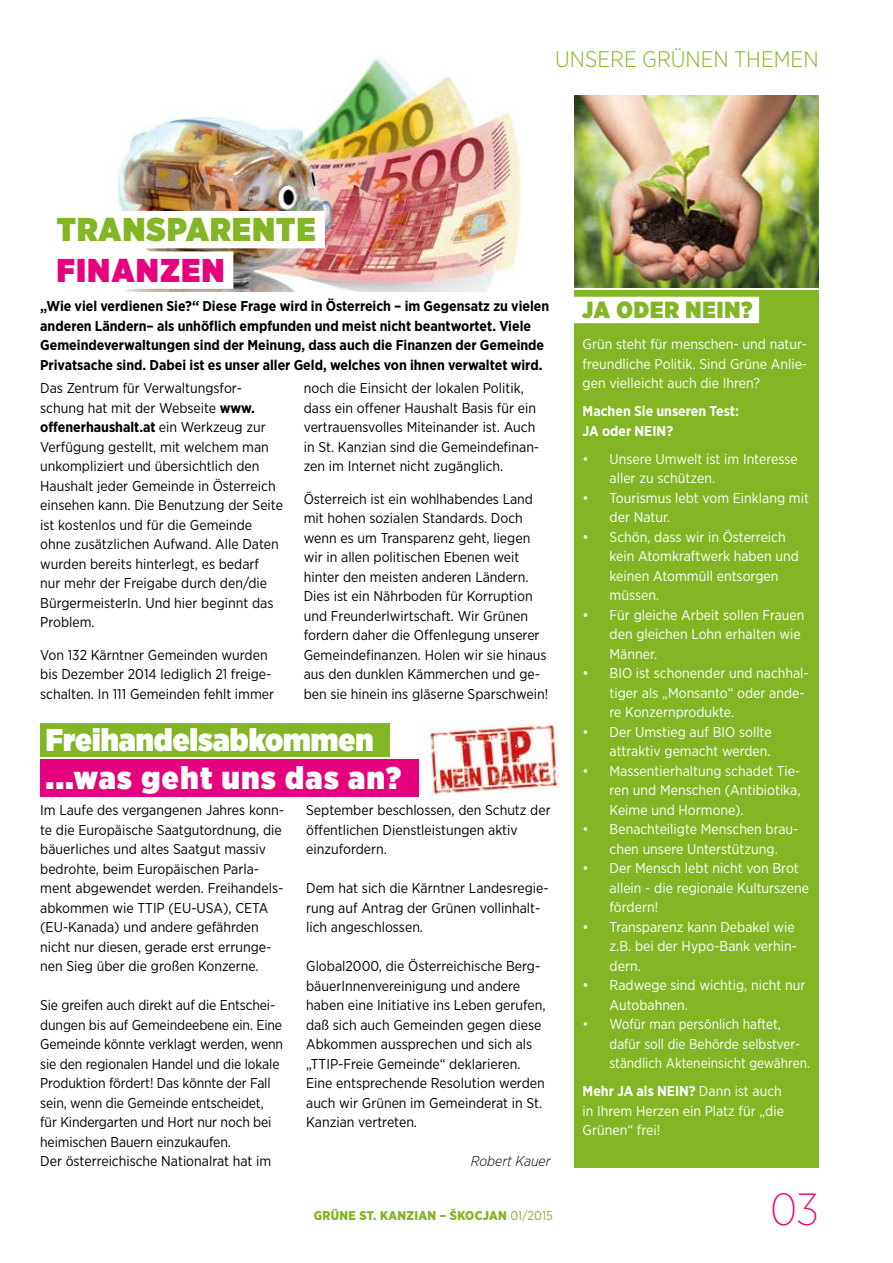
<style>
.page{position:relative;width:893px;height:1263px;background:#fff}
.page>*{position:absolute;margin:0;border:0;box-sizing:border-box;transform-origin:0 0}
.t1{font:200 45px "Gotham Narrow";color:#e6007d}
.t2{font:900 33px "Gotham Narrow";letter-spacing:.04em;color:#82b624}
.t3{font:900 33px "Gotham Narrow";letter-spacing:.05em;color:#e6007d}
.t4{font:900 31.5px/38.1px "Gotham Narrow";color:#fff}
.t5{font:900 23.4px "Gotham Narrow";letter-spacing:.04em;color:#82b624}
.t6{font:300 22.5px "Gotham Narrow";color:#82b624}
.t7{font:14.25px/19.5px "Gotham Narrow";color:#000}
.t8{font:14.25px/19.5px "Gotham Narrow";color:#fff}
.t9{font:700 14.25px/19.5px "Gotham Narrow";color:#000}
.t10{font:14.25px/19.5px "Gotham Narrow";color:#fff;scale:.96 1}
.t11{font:700 14.25px/19.5px "Gotham Narrow";color:#fff}
.t12{font:italic 300 14.25px "Gotham Narrow";color:#000}
.t13{font:900 12.75px "Gotham Narrow";letter-spacing:.025em;color:#82b624}
.s1{font-weight:700}
.s2{font-weight:400}
</style>
<div class="page">
<img style="left:574px;top:96px;width:245px;height:191px">
<img style="left:118px;top:56px;width:404px;height:235px">
<div style="left:574px;top:290px;width:245px;height:878px;background:#82b624"></div>
<div style="left:40px;top:211px;width:285px;height:37px;background:#fff"></div>
<div style="left:40px;top:251px;width:193px;height:38px;background:#fff"></div>
<div style="left:570px;top:297px;width:189px;height:26px;background:#fff"></div>
<div style="left:40px;top:723px;width:350px;height:34px;background:#82b624"></div>
<div style="left:40px;top:759px;width:379px;height:38px;background:#e6007d"></div>
<img style="left:428px;top:723px;width:133px;height:72px">
<h2 class="t2" style="left:57px;top:207px;width:260px">TRANSPARENTE</h2>
<h2 class="t3" style="left:57px;top:248px;width:169px">FINANZEN</h2>
<h3 class="t6" style="left:555px;top:45px;width:265px">UNSERE GRÜNEN THEMEN</h3>
<p class="t9" style="left:40px;top:296px;width:511px">„Wie viel verdienen Sie?“ Diese Frage wird in Österreich – im Gegensatz zu vielen anderen Ländern– als unhöflich empfunden und meist nicht beantwortet. Viele Gemeindeverwaltungen sind der Meinung, dass auch die Finanzen der Gemeinde Privatsache sind. Dabei ist es unser aller Geld, welches von ihnen verwaltet wird.</p>
<p class="t7" style="left:40px;top:378px;width:244px">Das Zentrum für Verwaltungsfor&shy;schung hat mit der Webseite <span class="s1">www. offenerhaushalt.at</span> ein Werkzeug zur Verfügung gestellt, mit welchem man unkompliziert und übersichtlich den Haushalt jeder Gemeinde in Österreich einsehen kann. Die Benutzung der Seite ist kostenlos und für die Gemeinde ohne zusätzlichen Aufwand. Alle Daten wurden bereits hinterlegt, es bedarf nur mehr der Freigabe durch den/die BürgermeisterIn. Und hier beginnt das Problem.</p>
<p class="t7" style="left:40px;top:644px;width:236px">Von 132 Kärntner Gemeinden wurden bis Dezember 2014 lediglich 21 freige&shy;schalten. In 111 Gemeinden fehlt immer</p>
<p class="t7" style="left:304px;top:378px;width:237px">noch die Einsicht der lokalen Politik, dass ein offener Haushalt Basis für ein vertrauensvolles Miteinander ist. Auch in St. Kanzian sind die Gemeindefinan&shy;zen im Internet nicht zugänglich.</p>
<p class="t7" style="left:304px;top:488px;width:246px">Österreich ist ein wohlhabendes Land mit hohen sozialen Standards. Doch wenn es um Transparenz geht, liegen wir in allen politischen Ebenen weit hinter den meisten anderen Ländern.<br>Dies ist ein Nährboden für Korruption und Freunderlwirtschaft. Wir Grünen fordern daher die Offenlegung unserer Gemeindefinanzen. Holen wir sie hinaus aus den dunklen Kämmerchen und ge&shy;ben sie hinein ins gläserne Sparschwein!</p>
<h3 class="t4" style="left:46px;top:720px;width:357px">Freihandelsabkommen ...was geht uns das an?</h3>
<p class="t7" style="left:40px;top:800px;width:245px">Im Laufe des vergangenen Jahres konn&shy;te die Europäische Saatgutordnung, die bäuerliches und altes Saatgut massiv bedrohte, beim Europäischen Parla&shy;ment abgewendet werden. Freihandels&shy;abkommen wie TTIP (EU-USA), CETA (EU-Kanada) und andere gefährden nicht nur diesen, gerade erst errunge&shy;nen Sieg über die großen Konzerne.</p>
<p class="t7" style="left:40px;top:995px;width:244px">Sie greifen auch direkt auf die Entschei&shy;dungen bis auf Gemeindeebene ein. Eine Gemeinde könnte verklagt werden, wenn sie den regionalen Handel und die lokale Produktion fördert! Das könnte der Fall sein, wenn die Gemeinde entscheidet, für Kindergarten und Hort nur noch bei heimischen Bauern einzukaufen.<br>Der österreichische Nationalrat hat im</p>
<p class="t7" style="left:306px;top:800px;width:246px">September beschlossen, den Schutz der öffentlichen Dienstleistungen aktiv einzufordern.</p>
<p class="t7" style="left:306px;top:878px;width:244px">Dem hat sich die Kärntner Landesregie&shy;rung auf Antrag der Grünen vollinhalt&shy;lich angeschlossen.</p>
<p class="t7" style="left:306px;top:956px;width:241px">Global2000, die Österreichische Berg&shy;bäuerInnenvereinigung und andere haben eine Initiative ins Leben gerufen, daß sich auch Gemeinden gegen diese Abkommen aussprechen und sich als „TTIP-Freie Gemeinde“ deklarieren.<br>Eine entsprechende Resolution werden auch wir Grünen im Gemeinderat in St.<br>Kanzian vertreten.</p>
<p class="t12" style="left:471px;top:1152px;width:81px">Robert Kauer</p>
<p class="t13" style="left:314px;top:1207px;width:241px">GRÜNE ST. KANZIAN – ŠKOCJAN <span class="s2">01/2015</span></p>
<h3 class="t5" style="left:582px;top:294px;width:172px">JA ODER NEIN?</h3>
<p class="t8" style="left:583px;top:334px;width:226px;text-align:justify">Grün steht für menschen- und natur&shy;freundliche Politik. Sind Grüne Anlie&shy;gen vielleicht auch die Ihren?</p>
<p class="t11" style="left:583px;top:401px;width:158px">Machen Sie unseren Test:<br>JA oder NEIN?</p>
<p class="t8" style="left:610px;top:449px;width:190px;text-indent:-27px">• Unsere Umwelt ist im Interesse aller zu schützen.</p>
<p class="t8" style="left:610px;top:488px;width:201px;text-indent:-27px">• Tourismus lebt vom Einklang mit der Natur.</p>
<p class="t8" style="left:610px;top:527px;width:191px;text-indent:-27px">• Schön, dass wir in Österreich kein Atomkraftwerk haben und keinen Atommüll entsorgen müssen.</p>
<p class="t8" style="left:610px;top:604px;width:196px;text-indent:-27px">• Für gleiche Arbeit sollen Frauen den gleichen Lohn erhalten wie<br>Männer.</p>
<p class="t8" style="left:610px;top:663px;width:201px;text-indent:-27px">• BIO ist schonender und nachhal&shy;tiger als „Monsanto“ oder ande&shy;re Konzernprodukte.</p>
<p class="t8" style="left:583px;top:721px;width:191px;text-align:right">• Der Umstieg auf BIO sollte attraktiv gemacht werden.</p>
<p class="t8" style="left:610px;top:760px;width:192px;text-align:justify;text-indent:-27px">• Massentierhaltung schadet Tie&shy;ren und Menschen (Antibiotika, Keime und Hormone).</p>
<p class="t8" style="left:583px;top:819px;width:217px;text-align:center">• Benachteiligte Menschen brau&shy;chen unsere Unterstützung.</p>
<p class="t8" style="left:610px;top:858px;width:201px;text-indent:-27px">• Der Mensch lebt nicht von Brot allein - die regionale Kulturszene fördern!</p>
<p class="t8" style="left:610px;top:916px;width:189px;text-indent:-27px">• Transparenz kann Debakel wie z.B. bei der Hypo-Bank verhin&shy;dern.</p>
<p class="t8" style="left:610px;top:975px;width:197px;text-indent:-27px">• Radwege sind wichtig, nicht nur<br>Autobahnen.</p>
<p class="t10" style="left:610px;top:1014px;width:210px;text-indent:-27px">• Wofür man persönlich haftet, dafür soll die Behörde selbstver&shy;ständlich Akteneinsicht gewähren.</p>
<p class="t8" style="left:583px;top:1081px;width:203px"><span class="s1">Mehr JA als NEIN?</span> Dann ist auch in Ihrem Herzen ein Platz für „die<br>Grünen“ frei!</p>
<h1 class="t1" style="left:770px;top:1181px;width:50px">03</h1>
</div>
